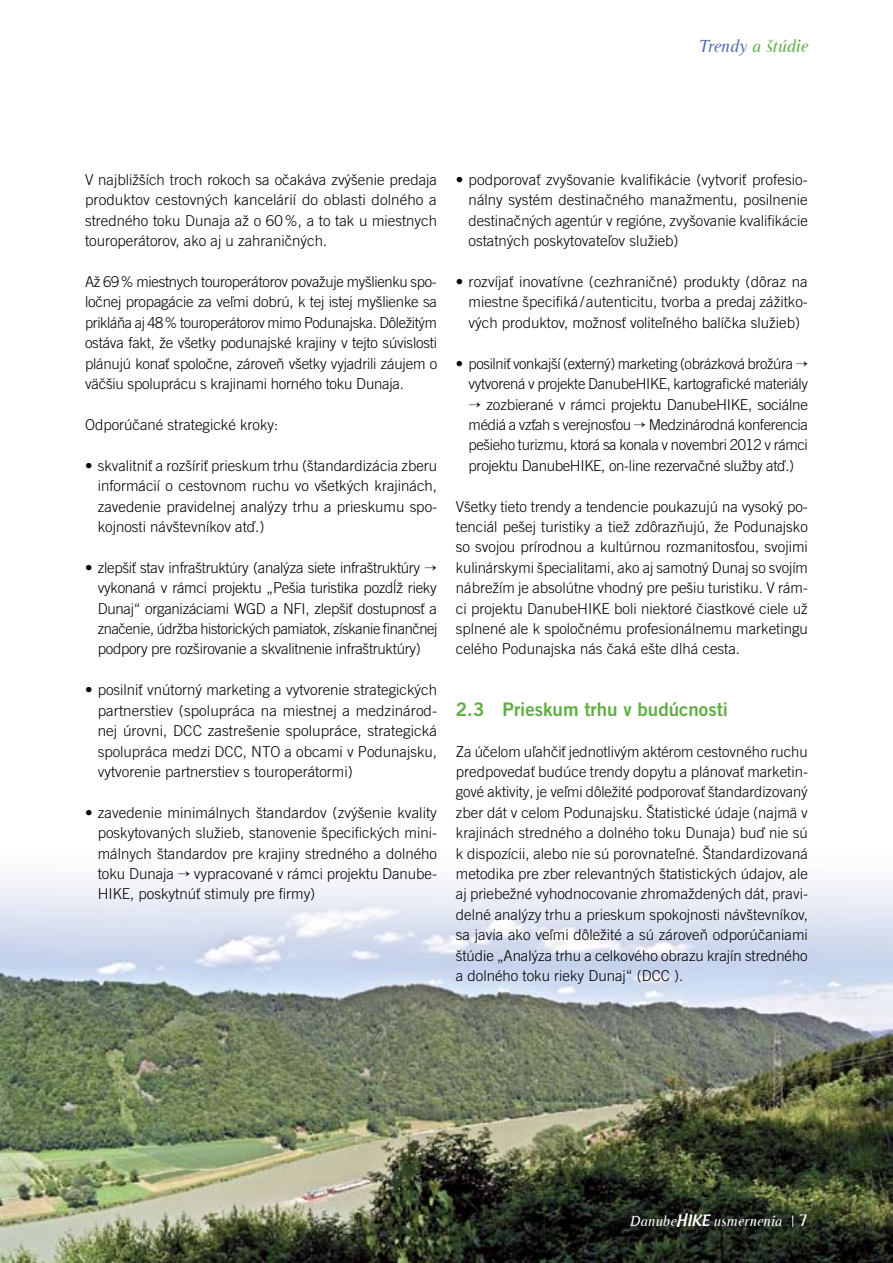
<style>
.page{position:relative;width:893px;height:1263px;background:#fff}
.page>*{position:absolute;margin:0;border:0;box-sizing:border-box;transform-origin:0 0}
.t1{font:18.75px "Trade Gothic LT Pro Bd 2";color:#60ae42}
.t2{font:italic 18px "Cutoff Pro";color:#60ae42}
.t3{font:300 15px/20.4px "Trade Gothic LT Pro";color:#000;text-align:justify}
.t4{font:300 15px/20.4px "Trade Gothic LT Pro";letter-spacing:-.025em;color:#000;text-align:right}
.t5{font:italic 15px "Cutoff Pro";color:#fff}
.s1{color:#536eaf}
.s2{font-family:"Androgyne";font-weight:500;font-style:normal}
.s3{font-style:normal}
.s4{font-style:normal;font-size:18px}
</style>
<div class="page">
<img style="left:0;top:878px;width:893px;height:385px">
<p class="t2" style="left:699px;top:36px;width:111px"><span class="s1">Trendy</span> a štúdie</p>
<p class="t3" style="left:85px;top:169px;width:354px">V najbližších troch rokoch sa očakáva zvýšenie predaja produktov cestovných kancelárií do oblasti dolného a stredného toku Dunaja až o 60%, a to tak u miestnych touroperátorov, ako aj u zahraničných.</p>
<p class="t3" style="left:85px;top:271px;width:354px">Až 69% miestnych touroperátorov považuje myšlienku spo&shy;ločnej propagácie za veľmi dobrú, k tej istej myšlienke sa prikláňa aj 48% touroperátorov mimo Podunajska. Dôležitým ostáva fakt, že všetky podunajské krajiny v tejto súvislosti plánujú konať spoločne, zároveň všetky vyjadrili záujem o väčšiu spoluprácu s krajinami horného toku Dunaja.</p>
<p class="t3" style="left:85px;top:414px;width:195px">Odporúčané strategické kroky:</p>
<p class="t3" style="left:98px;top:455px;width:341px;text-indent:-13px">• skvalitniť a rozšíriť prieskum trhu (štandardizácia zberu informácií o cestovnom ruchu vo všetkých krajinách, zavedenie pravidelnej analýzy trhu a prieskumu spo&shy;kojnosti návštevníkov atď.)</p>
<p class="t3" style="left:98px;top:557px;width:341px;text-indent:-13px">• zlepšiť stav infraštruktúry (analýza siete infraštruktúry → vykonaná v rámci projektu „Pešia turistika pozdĺž rieky Dunaj“ organizáciami WGD a NFI, zlepšiť dostupnosť a značenie, údržba historických pamiatok, získanie finančnej podpory pre rozširovanie a skvalitnenie infraštruktúry)</p>
<p class="t3" style="left:98px;top:679px;width:341px;text-indent:-13px">• posilniť vnútorný marketing a vytvorenie strategických partnerstiev (spolupráca na miestnej a medzinárod&shy;nej úrovni, DCC zastrešenie spolupráce, strategická spolupráca medzi DCC, NTO a obcami v Podunajsku, vytvorenie partnerstiev s touroperátormi)</p>
<p class="t3" style="left:98px;top:802px;width:341px;text-indent:-13px">• zavedenie minimálnych štandardov (zvýšenie kvality poskytovaných služieb, stanovenie špecifických mini&shy;málnych štandardov pre krajiny stredného a dolného toku Dunaja → vypracované v rámci projektu Danube-HIKE, poskytnúť stimuly pre firmy)</p>
<p class="t3" style="left:469px;top:169px;width:341px;text-indent:-13px">• podporovať zvyšovanie kvalifikácie (vytvoriť profesio&shy;nálny systém destinačného manažmentu, posilnenie destinačných agentúr v regióne, zvyšovanie kvalifikácie ostatných poskytovateľov služieb)</p>
<p class="t3" style="left:469px;top:271px;width:341px;text-indent:-13px">• rozvíjať inovatívne (cezhraničné) produkty (dôraz na miestne špecifiká/autenticitu, tvorba a predaj zážitko&shy;vých produktov, možnosť voliteľného balíčka služieb)</p>
<p class="t4" style="left:456px;top:353px;width:354px">• posilniť vonkajší (externý) marketing (obrázková brožúra → vytvorená v projekte DanubeHIKE, kartografické materiály</p>
<p class="t3" style="left:469px;top:394px;width:341px">→ zozbierané v rámci projektu DanubeHIKE, sociálne médiá a vzťah s verejnosťou → Medzinárodná konferencia pešieho turizmu, ktorá sa konala v novembri 2012 v rámci projektu DanubeHIKE, on-line rezervačné služby atď.)</p>
<p class="t3" style="left:456px;top:496px;width:354px">Všetky tieto trendy a tendencie poukazujú na vysoký po&shy;tenciál pešej turistiky a tiež zdôrazňujú, že Podunajsko so svojou prírodnou a kultúrnou rozmanitosťou, svojimi kulinárskymi špecialitami, ako aj samotný Dunaj so svojím nábrežím je absolútne vhodný pre pešiu turistiku. V rám&shy;ci projektu DanubeHIKE boli niektoré čiastkové ciele už splnené ale k spoločnému profesionálnemu marketingu celého Podunajska nás čaká ešte dlhá cesta.</p>
<p class="t1" style="left:456px;top:697px;width:274px">2.3 Prieskum trhu v budúcnosti</p>
<p class="t3" style="left:456px;top:741px;width:354px">Za účelom uľahčiť jednotlivým aktérom cestovného ruchu predpovedať budúce trendy dopytu a plánovať marketin&shy;gové aktivity, je veľmi dôležité podporovať štandardizovaný zber dát v celom Podunajsku. Štatistické údaje (najmä v krajinách stredného a dolného toku Dunaja) buď nie sú k dispozícii, alebo nie sú porovnateľné. Štandardizovaná metodika pre zber relevantných štatistických údajov, ale aj priebežné vyhodnocovanie zhromaždených dát, pravi&shy;delné analýzy trhu a prieskum spokojnosti návštevníkov, sa javia ako veľmi dôležité a sú zároveň odporúčaniami štúdie „Analýza trhu a celkového obrazu krajín stredného a dolného toku rieky Dunaj“ (DCC ).</p>
<p class="t5" style="left:630px;top:1212px;width:180px">Danube<span class="s2">HIKE</span> usmernenia <span class="s3">|</span> <span class="s4">7</span></p>
</div>
